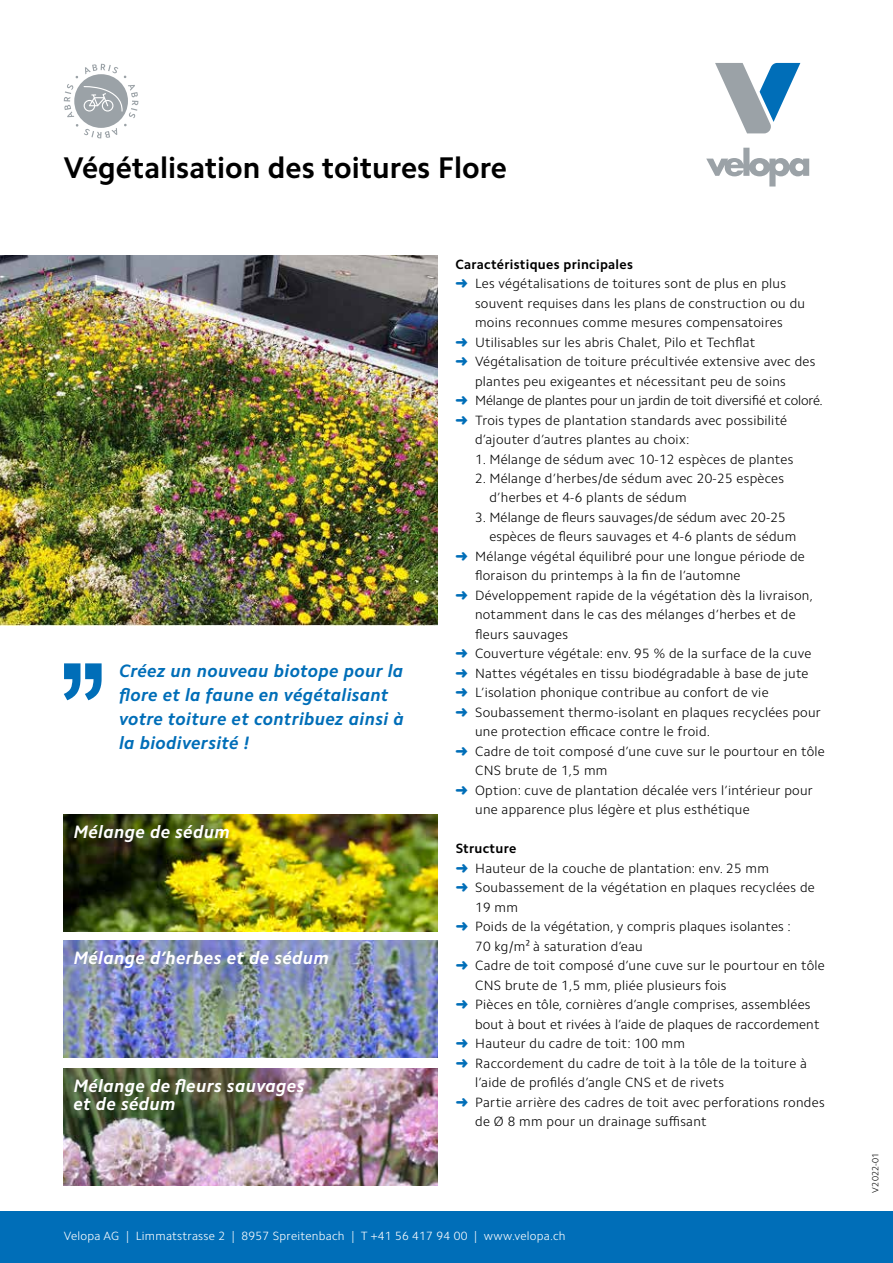
<style>
.page{position:relative;width:893px;height:1263px;background:#fff}
.page>*{position:absolute;margin:0;border:0;box-sizing:border-box;transform-origin:0 0}
.t1{font:700 30px "Camphor Std";color:#000}
.t2{font:italic 700 18px/24px "Camphor Std";letter-spacing:.02em;color:#006eb8}
.t3{font:italic 700 18px/18px "Camphor Std";letter-spacing:.02em;color:#fff}
.t4{font:300 13.5px/19.5px "Camphor Std";letter-spacing:.02em;color:#000}
.t5{font:300 13.5px "Camphor Std";letter-spacing:-.01em;color:#000}
.t6{font:700 13.5px "Camphor Std";letter-spacing:.02em;color:#000}
.t7{font:300 12px "Camphor Std";letter-spacing:.02em;color:#fff}
.t8{font:300 9px "Camphor Std";letter-spacing:.02em;color:#000}
.s1{color:#006eb8}
</style>
<div class="page">
<img style="left:64px;top:814px;width:373px;height:117px">
<img style="left:64px;top:941px;width:373px;height:117px">
<img style="left:64px;top:1068px;width:373px;height:117px">
<div style="left:0;top:1212px;width:893px;height:51px;background:#006eb8"></div>
<svg style="left:715px;top:63px;width:85px;height:70px"></svg>
<svg style="left:706px;top:148px;width:103px;height:38px"></svg>
<svg style="left:64px;top:663px;width:38px;height:37px"></svg>
<img style="left:0;top:255px;width:437px;height:370px">
<svg style="left:64px;top:64px;width:74px;height:74px"></svg>
<h1 class="t1" style="left:64px;top:150px;width:445px">Végétalisation des toitures Flore</h1>
<h2 class="t2" style="left:119px;top:658px;width:286px">Créez un nouveau biotope pour la flore et la faune en végétalisant votre toiture et contribuez ainsi à la biodiversité !</h2>
<h2 class="t3" style="left:73px;top:822px;width:158px">Mélange de sédum</h2>
<h2 class="t3" style="left:73px;top:949px;width:257px">Mélange d’herbes et de sédum</h2>
<h2 class="t3" style="left:73px;top:1077px;width:233px">Mélange de fleurs sauvages et de sédum</h2>
<p class="t6" style="left:455px;top:256px;width:179px">Caractéristiques principales</p>
<p class="t4" style="left:455px;top:274px;width:332px"><span class="s1">➜</span> Les végétalisations de toitures sont de plus en plus</p>
<p class="t4" style="left:475px;top:293px;width:332px">souvent requises dans les plans de construction ou du</p>
<p class="t4" style="left:475px;top:313px;width:309px">moins reconnues comme mesures compensatoires</p>
<p class="t4" style="left:455px;top:332px;width:301px"><span class="s1">➜</span> Utilisables sur les abris Chalet, Pilo et Techflat</p>
<p class="t4" style="left:455px;top:352px;width:361px"><span class="s1">➜</span> Végétalisation de toiture précultivée extensive avec des</p>
<p class="t4" style="left:475px;top:371px;width:312px">plantes peu exigeantes et nécessitant peu de soins</p>
<p class="t5" style="left:455px;top:392px;width:369px"><span class="s1">➜</span> Mélange de plantes pour un jardin de toit diversifié et coloré.</p>
<p class="t4" style="left:456px;top:410px;width:333px"><span class="s1">➜</span> Trois types de plantation standards avec possibilité</p>
<p class="t4" style="left:475px;top:430px;width:216px">d’ajouter d’autres plantes au choix:</p>
<p class="t4" style="left:475px;top:449px;width:320px">1. Mélange de sédum avec 10-12 espèces de plantes</p>
<p class="t4" style="left:489px;top:469px;width:296px;text-indent:-14px">2. Mélange d’herbes/de sédum avec 20-25 espèces d’herbes et 4-6 plants de sédum</p>
<p class="t4" style="left:475px;top:508px;width:312px">3. Mélange de fleurs sauvages/de sédum avec 20-25</p>
<p class="t4" style="left:489px;top:527px;width:308px">espèces de fleurs sauvages et 4-6 plants de sédum</p>
<p class="t4" style="left:456px;top:547px;width:351px"><span class="s1">➜</span> Mélange végétal équilibré pour une longue période de</p>
<p class="t4" style="left:475px;top:566px;width:267px">floraison du printemps à la fin de l’automne</p>
<p class="t4" style="left:456px;top:586px;width:359px"><span class="s1">➜</span> Développement rapide de la végétation dès la livraison,</p>
<p class="t4" style="left:475px;top:605px;width:322px">notamment dans le cas des mélanges d’herbes et de</p>
<p class="t4" style="left:475px;top:625px;width:95px">fleurs sauvages</p>
<p class="t4" style="left:456px;top:644px;width:357px"><span class="s1">➜</span> Couverture végétale: env. 95 % de la surface de la cuve</p>
<p class="t4" style="left:456px;top:664px;width:354px"><span class="s1">➜</span> Nattes végétales en tissu biodégradable à base de jute</p>
<p class="t4" style="left:456px;top:683px;width:314px"><span class="s1">➜</span> L’isolation phonique contribue au confort de vie</p>
<p class="t4" style="left:456px;top:703px;width:367px"><span class="s1">➜</span> Soubassement thermo-isolant en plaques recyclées pour</p>
<p class="t4" style="left:475px;top:722px;width:237px">une protection efficace contre le froid.</p>
<p class="t4" style="left:456px;top:742px;width:371px"><span class="s1">➜</span> Cadre de toit composé d’une cuve sur le pourtour en tôle</p>
<p class="t4" style="left:475px;top:761px;width:134px">CNS brute de 1,5 mm</p>
<p class="t4" style="left:456px;top:781px;width:359px"><span class="s1">➜</span> Option: cuve de plantation décalée vers l’intérieur pour</p>
<p class="t4" style="left:475px;top:800px;width:276px">une apparence plus légère et plus esthétique</p>
<p class="t6" style="left:456px;top:841px;width:62px">Structure</p>
<p class="t4" style="left:456px;top:859px;width:315px"><span class="s1">➜</span> Hauteur de la couche de plantation: env. 25 mm</p>
<p class="t4" style="left:456px;top:878px;width:361px"><span class="s1">➜</span> Soubassement de la végétation en plaques recyclées de</p>
<p class="t4" style="left:475px;top:897px;width:44px">19 mm</p>
<p class="t4" style="left:456px;top:917px;width:337px"><span class="s1">➜</span> Poids de la végétation, y compris plaques isolantes :</p>
<p class="t4" style="left:475px;top:936px;width:169px">70 kg/m² à saturation d’eau</p>
<p class="t4" style="left:456px;top:956px;width:371px"><span class="s1">➜</span> Cadre de toit composé d’une cuve sur le pourtour en tôle</p>
<p class="t4" style="left:475px;top:975px;width:253px">CNS brute de 1,5 mm, pliée plusieurs fois</p>
<p class="t4" style="left:456px;top:995px;width:356px"><span class="s1">➜</span> Pièces en tôle, cornières d’angle comprises, assemblées</p>
<p class="t4" style="left:475px;top:1014px;width:346px">bout à bout et rivées à l’aide de plaques de raccordement</p>
<p class="t4" style="left:456px;top:1034px;width:231px"><span class="s1">➜</span> Hauteur du cadre de toit: 100 mm</p>
<p class="t4" style="left:456px;top:1053px;width:353px"><span class="s1">➜</span> Raccordement du cadre de toit à la tôle de la toiture à</p>
<p class="t4" style="left:475px;top:1073px;width:250px">l’aide de profilés d’angle CNS et de rivets</p>
<p class="t4" style="left:456px;top:1092px;width:370px"><span class="s1">➜</span> Partie arrière des cadres de toit avec perforations rondes</p>
<p class="t4" style="left:475px;top:1112px;width:233px">de Ø 8 mm pour un drainage suffisant</p>
<p class="t7" style="left:64px;top:1229px;width:503px">Velopa AG | Limmatstrasse 2 | 8957 Spreitenbach | T +41 56 417 94 00 | www.velopa.ch</p>
<p class="t8" style="left:870px;top:1192px;width:42px;rotate:-90deg">V2022-01</p>
</div>
